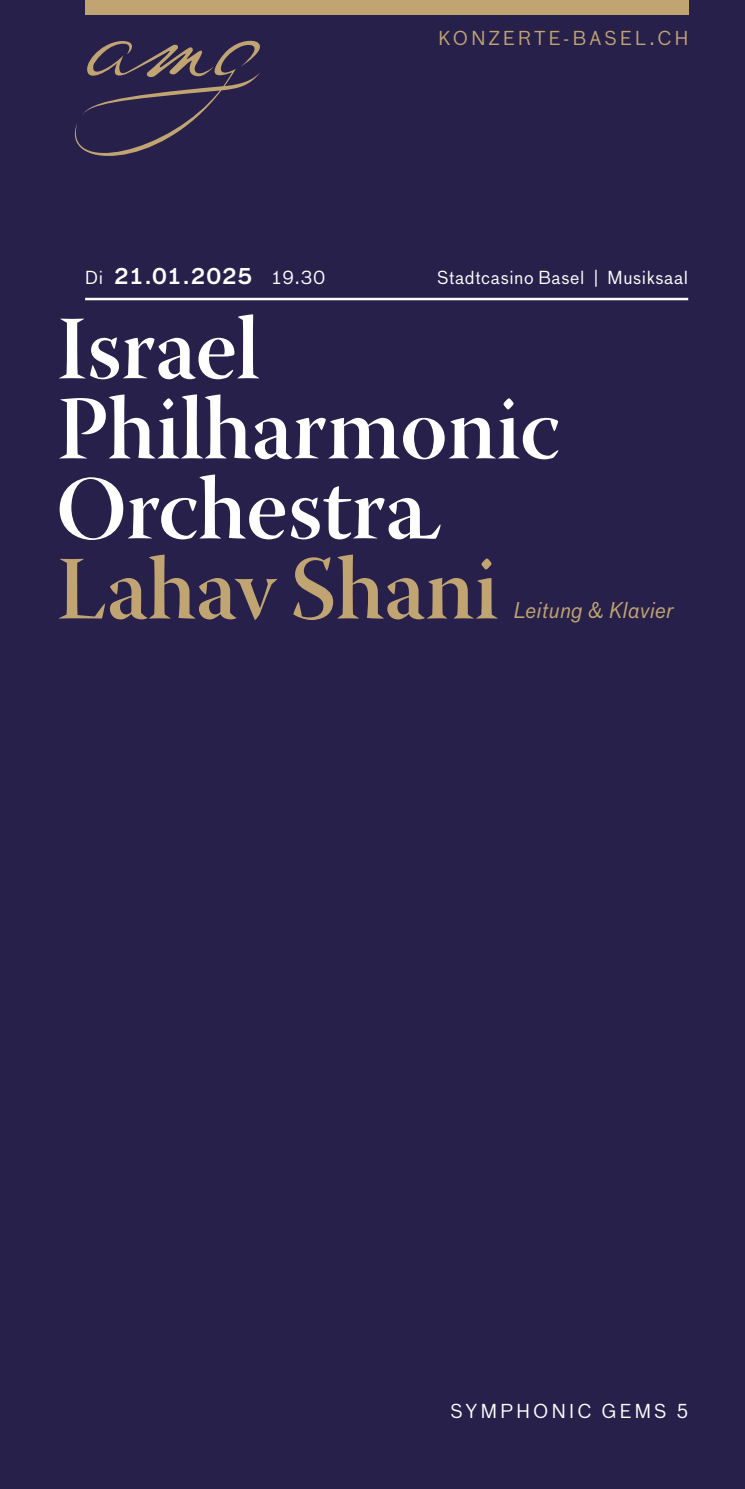
<style>
.page{position:relative;width:745px;height:1489px;background:#fff}
.page>*{position:absolute;margin:0;border:0;box-sizing:border-box;transform-origin:0 0}
.t1{font:90px/80px "Warnock Pro Semibold Disp";color:#fff}
.t2{font:90px "Warnock Pro Semibold Disp";color:#c0a472}
.t3{font:500 21.25px "Bau TF";letter-spacing:.025em;color:#fff}
.t4{font:italic 21.25px "Bau TF";letter-spacing:.01em;color:#c0a472}
.t5{font:18.75px "Bau LF";letter-spacing:.17em;color:#c0a472}
.t6{font:18.75px "Bau LF";letter-spacing:.175em;color:#fff}
.t7{font:17.5px "Bau LF";letter-spacing:.035em;color:#fff}
.s1{font-family:"Bau LF";font-weight:400;font-size:17.5px}
.s2{font-weight:400;font-size:17.5px}
</style>
<div class="page">
<div style="left:0;top:0;width:744px;height:1488px;background:#27204b"></div>
<hr style="left:85px;top:298px;width:602px;height:2px;background:#fff">
<svg style="left:74px;top:40px;width:186px;height:116px"></svg>
<div style="left:85px;top:0;width:602px;height:14px;background:#c0a472"></div>
<p class="t5" style="left:438px;top:27px;width:251px">KONZERTE-BASEL.CH</p>
<p class="t3" style="left:85px;top:263px;width:242px"><span class="s1">Di</span> 21.01.2025 <span class="s2">19.30</span></p>
<p class="t7" style="left:437px;top:267px;width:252px">Stadtcasino Basel | Musiksaal</p>
<p class="t1" style="left:57px;top:307px;width:505px">Israel<br>Philharmonic<br>Orchestra</p>
<p class="t2" style="left:57px;top:534px;width:443px">Lahav Shani</p>
<p class="t4" style="left:513px;top:598px;width:162px">Leitung &amp; Klavier</p>
<p class="t6" style="left:450px;top:1399px;width:239px">SYMPHONIC GEMS 5</p>
</div>
